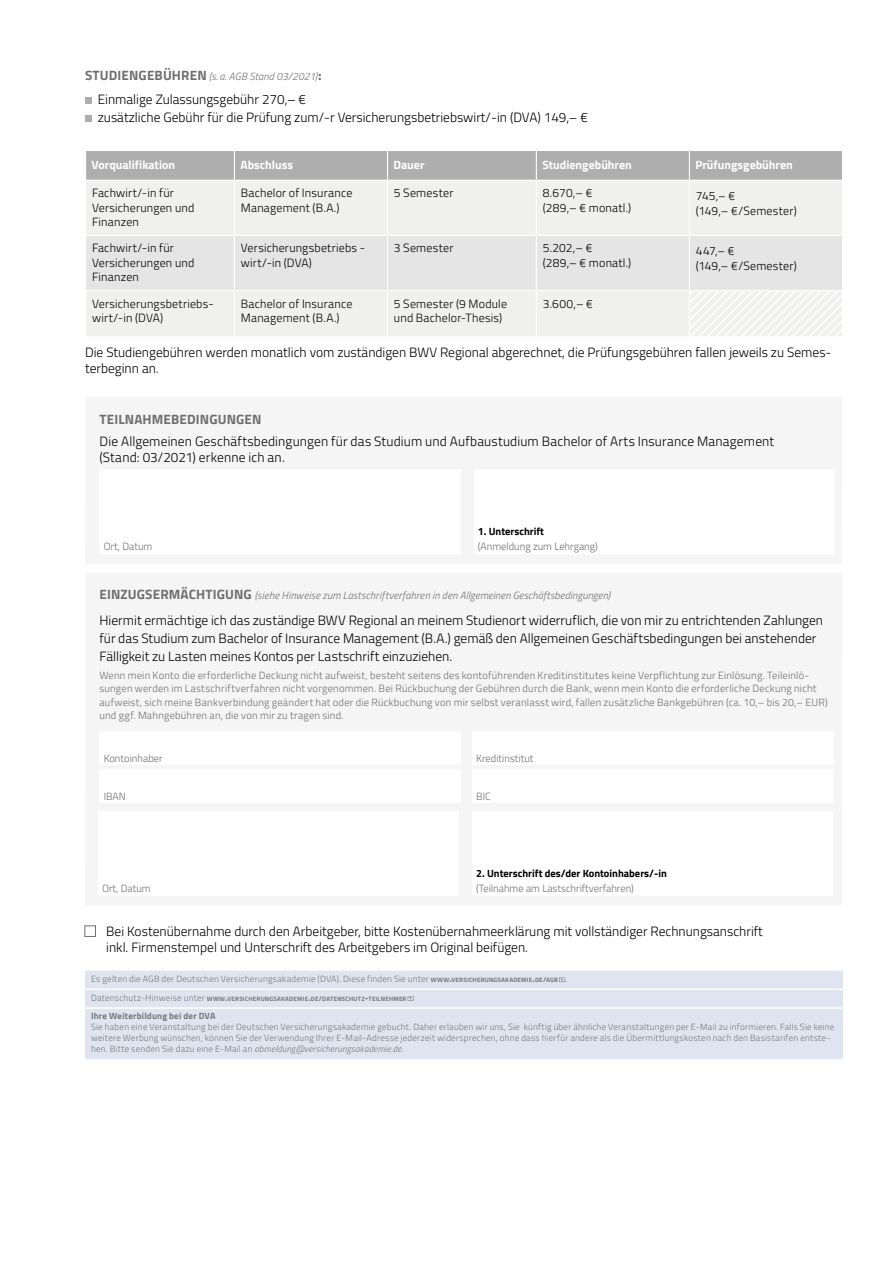
<style>
.page{position:relative;width:893px;height:1263px;background:#fff}
.page>*{position:absolute;margin:0;border:0;box-sizing:border-box;transform-origin:0 0}
.t1{font:300 13.5px/16.5px "Titillium Web";color:#000}
.t2{font:700 13.5px "Titillium Web";letter-spacing:.01em;color:#706f6f}
.t3{font:300 12px/14.4px "Titillium Web";letter-spacing:.015em;color:#000}
.t4{font:700 12px "Titillium Web";color:#fff}
.t5{font:300 10.5px/13.5px "Titillium Web";letter-spacing:.02em;color:#706f6f}
.t6{font:italic 300 10.5px "Titillium Web";letter-spacing:.01em;color:#706f6f}
.t7{font:300 10.5px "Titillium Web";color:#706f6f}
.t8{font:700 10.5px "Titillium Web";color:#000}
.t9{font:300 9px/10.8px "Titillium Web";letter-spacing:.025em;color:#73797c}
.t10{font:700 9px "Titillium Web";letter-spacing:.02em;color:#73797c}
.t11{font:700 6.3px "Titillium Web";letter-spacing:.025em;color:#73797c}
.s1{font-weight:700;font-style:normal;font-size:13.5px}
.s2{font-weight:700;font-size:6.3px}
.s3{font-weight:700}
.s4{font-weight:700;font-size:6.75px}
.s5{font-style:italic}
.s6{font-weight:300;font-size:9px}
.s7{font-size:9px}
.s8{font-size:6.75px}
</style>
<div class="page">
<svg style="left:85px;top:97px;width:6px;height:6px"></svg>
<svg style="left:85px;top:116px;width:6px;height:6px"></svg>
<div style="left:86px;top:181px;width:756px;height:54px;background:#f0f0ef"></div>
<svg style="left:86px;top:150px;width:756px;height:30px;background:#b2b2b2"></svg>
<hr style="left:234px;top:181px;width:1px;height:54px;background:#fff">
<hr style="left:387px;top:181px;width:1px;height:54px;background:#fff">
<hr style="left:536px;top:181px;width:1px;height:54px;background:#fff">
<hr style="left:689px;top:181px;width:1px;height:54px;background:#fff">
<svg style="left:86px;top:236px;width:756px;height:100px"></svg>
<div style="left:85px;top:397px;width:757px;height:167px;background:#f5f5f5"></div>
<div style="left:85px;top:573px;width:757px;height:332px;background:#f5f5f5"></div>
<div style="left:99px;top:769px;width:362px;height:34px;background:#fff"></div>
<div style="left:472px;top:769px;width:361px;height:34px;background:#fff"></div>
<div style="left:99px;top:731px;width:362px;height:34px;background:#fff"></div>
<div style="left:472px;top:731px;width:361px;height:34px;background:#fff"></div>
<div style="left:84px;top:925px;width:12px;height:12px;background:#fff;border:1px solid #706f6f"></div>
<div style="left:85px;top:971px;width:758px;height:88px;background:#dfe4f0"></div>
<hr style="left:85px;top:988px;width:758px;height:2px;background:#fff">
<hr style="left:85px;top:1007px;width:758px;height:2px;background:#fff">
<svg style="left:559px;top:977px;width:6px;height:5px"></svg>
<svg style="left:408px;top:996px;width:6px;height:5px"></svg>
<p class="t6" style="left:85px;top:68px;width:238px"><span class="s1">STUDIENGEBÜHREN</span> (s. a. AGB Stand 03/2021)<span class="s1">:</span></p>
<p class="t1" style="left:98px;top:89px;width:492px;line-height:18.6px">Einmalige Zulassungsgebühr 270,– €<br>zusätzliche Gebü hr fü r die Prüfung zum/-r Versicherungsbetriebswirt/-in (DVA) 149,– €</p>
<p class="t4" style="left:92px;top:156px;width:85px">Vorqualifikation</p>
<p class="t4" style="left:240px;top:156px;width:54px">Abschluss</p>
<p class="t4" style="left:393px;top:156px;width:33px">Dauer</p>
<p class="t4" style="left:542px;top:156px;width:91px">Studiengebühren</p>
<p class="t4" style="left:695px;top:156px;width:99px">Prüfungsgebühren</p>
<p class="t3" style="left:92px;top:185px;width:104px">Fachwirt/-in fü r<br>Versicherungen und<br>Finanzen</p>
<p class="t3" style="left:241px;top:185px;width:113px">Bachelor of Insurance<br>Management (B.A.)</p>
<p class="t3" style="left:394px;top:185px;width:61px">5 Semester</p>
<p class="t3" style="left:543px;top:185px;width:90px">8.670,– €<br>(289,– € monatl.)</p>
<p class="t3" style="left:696px;top:188px;width:102px">745,– €<br>(149,– €/Semester)</p>
<p class="t3" style="left:92px;top:240px;width:104px">Fachwirt/-in fü r<br>Versicherungen und<br>Finanzen</p>
<p class="t3" style="left:241px;top:240px;width:126px">Versicherungsbetriebs - wirt/-in (DVA)</p>
<p class="t3" style="left:394px;top:240px;width:61px">3 Semester</p>
<p class="t3" style="left:543px;top:240px;width:90px">5.202,– €<br>(289,– € monatl.)</p>
<p class="t3" style="left:696px;top:243px;width:102px">447,– €<br>(149,– €/Semester)</p>
<p class="t3" style="left:92px;top:296px;width:123px">Versicherungsbetriebs&shy;wirt/-in (DVA)</p>
<p class="t3" style="left:241px;top:296px;width:113px">Bachelor of Insurance<br>Management (B.A.)</p>
<p class="t3" style="left:394px;top:296px;width:115px">5 Semester (9 Module und Bachelor-Thesis)</p>
<p class="t3" style="left:543px;top:296px;width:52px">3.600,– €</p>
<p class="t1" style="left:85px;top:343px;width:748px">Die Studiengebühren werden monatlich vom zuständigen BWV Regional abgerechnet, die Prüfungsgebühren fallen jeweils zu Semes&shy;terbeginn an.</p>
<p class="t2" style="left:99px;top:409px;width:164px">TEILNAHMEBEDINGUNGEN</p>
<p class="t1" style="left:99px;top:433px;width:676px">Die Allgemeinen Geschäftsbedingungen für das Studium und Aufbaustudium Bachelor of Arts Insurance Management (Stand: 03/2021) erkenne ich an.</p>
<p class="t7" style="left:104px;top:539px;width:50px">Ort, Datum</p>
<p class="t8" style="left:478px;top:523px;width:68px">1. Unterschrift</p>
<p class="t7" style="left:478px;top:539px;width:121px">(Anmeldung zum Lehrgang)</p>
<p class="t6" style="left:99px;top:587px;width:512px"><span class="s1">EINZUGSERMÄCHTIGUNG</span> (siehe Hinweise zum Lastschriftverfahren in den Allgemeinen Geschäftsbedingungen)</p>
<p class="t1" style="left:99px;top:611px;width:725px;line-height:18px">Hiermit ermächtige ich das zuständige BWV Regional an meinem Studienort widerruflich, die von mir zu entrichtenden Zahlungen für das Studium zum Bachelor of Insurance Management (B.A.) gemäß den Allgemeinen Geschäftsbedingungen bei anstehender<br>Fälligkeit zu Lasten meines Kontos per Lastschrift einzuziehen.</p>
<p class="t5" style="left:99px;top:668px;width:730px">Wenn mein Konto die erforderliche Deckung nicht aufweist, besteht seitens des kontoführenden Kreditinstitutes keine Verpflichtung zur Einlösung. Teileinlö&shy;sungen werden im Lastschriftverfahren nicht vorgenommen. Bei Rückbuchung der Gebühren durch die Bank, wenn mein Konto die erforderliche Deckung nicht aufweist, sich meine Bankverbindung geändert hat oder die Rückbuchung von mir selbst veranlasst wird, fallen zusätzliche Bankgebühren (ca. 10,– bis 20,– EUR) und ggf. Mahngebühren an, die von mir zu tragen sind.</p>
<p class="t7" style="left:104px;top:750px;width:60px">Kontoinhaber</p>
<p class="t7" style="left:476px;top:750px;width:59px">Kreditinstitut</p>
<p class="t5" style="left:104px;top:789px;width:24px">IBAN</p>
<p class="t5" style="left:476px;top:789px;width:16px">BIC</p>
<p class="t7" style="left:102px;top:880px;width:50px">Ort, Datum</p>
<p class="t8" style="left:476px;top:865px;width:192px">2. Unterschrift des/der Kontoinhabers/-in</p>
<p class="t7" style="left:476px;top:880px;width:159px">(Teilnahme am Lastschriftverfahren)</p>
<p class="t1" style="left:106px;top:922px;width:658px">Bei Kostenübernahme durch den Arbeitgeber, bitte Kostenübernahmeerklärung mit vollständiger Rechnungsanschrift inkl. Firmenstempel und Unterschrift des Arbeitgebers im Original beifügen.</p>
<p class="t9" style="left:91px;top:973px;width:477px">Es gelten die AGB der Deutschen Versicherungsakademie (DVA). Diese finden Sie unter <span class="s2">WWW</span><span class="s3">.</span><span class="s2">VERSICHERUNGSAKADEMIE</span><span class="s3">.</span><span class="s2">DE</span><span class="s4">/</span><span class="s2">AGB</span> <span class="s5">.</span></p>
<p class="t11" style="left:91px;top:994px;width:317px"><span class="s6">Datenschutz-Hinweise unter</span> WWW<span class="s7">.</span>VERSICHERUNGSAKADEMIE<span class="s7">.</span>DE<span class="s8">/</span>DATENSCHUTZ<span class="s7">-</span>TEILNEHMER</p>
<p class="t10" style="left:91px;top:1009px;width:126px">Ihre Weiterbildung bei der DVA</p>
<p class="t9" style="left:91px;top:1021px;width:745px">Sie haben eine Veranstaltung bei der Deutschen Versicherungsakademie gebucht. Daher erlauben wir uns, Sie künftig über ähnliche Veranstaltungen per E-Mail zu informieren. Falls Sie keine weitere Werbung wünschen, können Sie der Verwendung Ihrer E-Mail-Adresse jederzeit widersprechen, ohne dass hierfür andere als die Übermittlungskosten nach den Basistarifen entste&shy;hen. Bitte senden Sie dazu eine E-Mail an <span class="s5">abmeldung@versicherungsakademie.de.</span></p>
</div>
